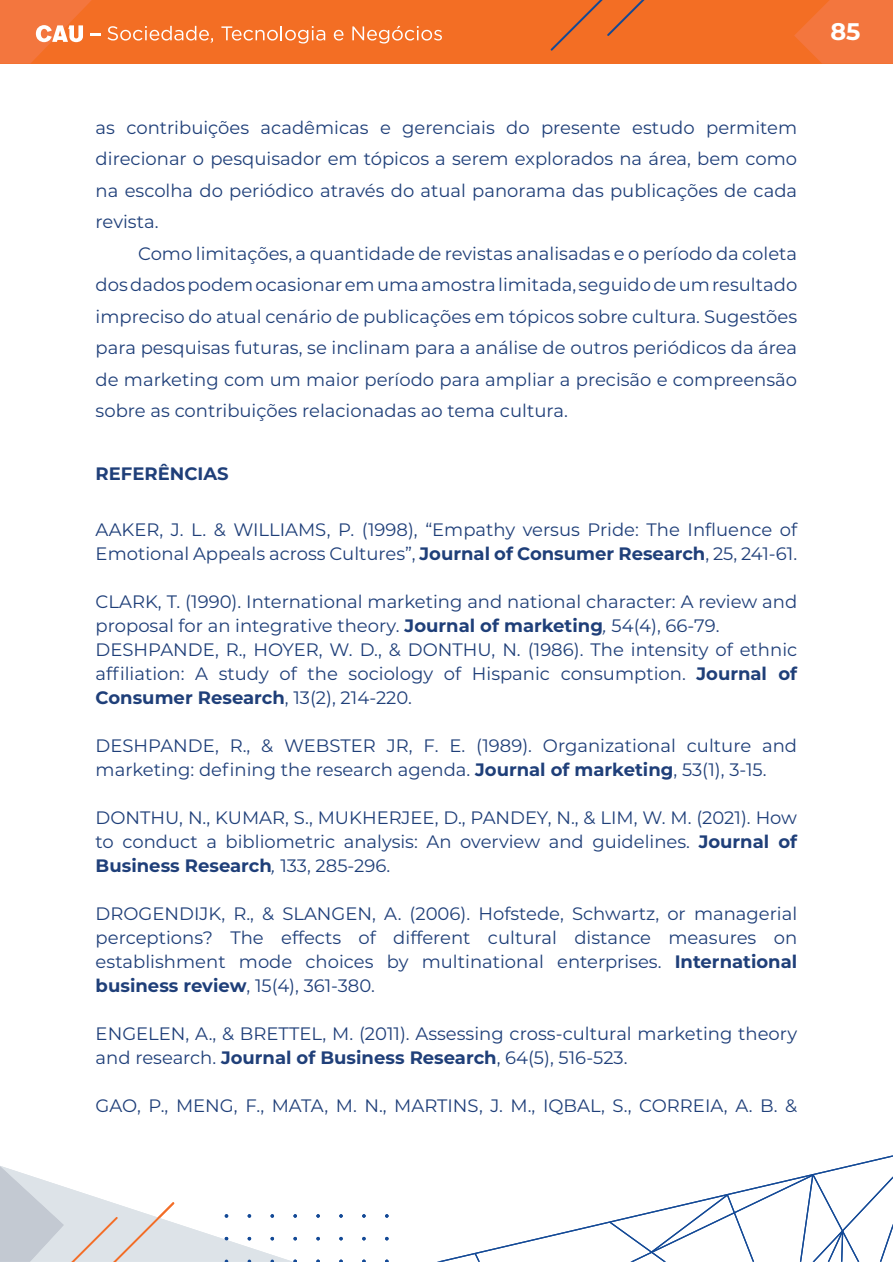
<style>
.page{position:relative;width:893px;height:1263px;background:#fff}
.page>*{position:absolute;margin:0;border:0;box-sizing:border-box;transform-origin:0 0}
.t1{font:700 24px "Montserrat";color:#fff}
.t2{font:18px/24px "Montserrat";color:#1f3f79;text-align:justify}
.t3{font:700 18px "Montserrat";color:#1f3f79}
.s1{font-weight:700}
.s2{font-style:italic}
</style>
<div class="page">
<div style="left:0;top:0;width:893px;height:64px;background:#f36e24"></div>
<svg style="left:794px;top:0;width:99px;height:64px"></svg>
<svg style="left:550px;top:0;width:95px;height:51px"></svg>
<svg style="left:437px;top:1155px;width:456px;height:107px"></svg>
<svg style="left:475px;top:1253px;width:5px;height:9px"></svg>
<svg style="left:610px;top:1174px;width:283px;height:88px"></svg>
<svg style="left:316px;top:1214px;width:4px;height:4px"></svg>
<svg style="left:339px;top:1214px;width:4px;height:4px"></svg>
<svg style="left:362px;top:1214px;width:4px;height:4px"></svg>
<svg style="left:385px;top:1214px;width:4px;height:4px"></svg>
<svg style="left:316px;top:1237px;width:4px;height:3px"></svg>
<svg style="left:339px;top:1237px;width:4px;height:3px"></svg>
<svg style="left:362px;top:1237px;width:4px;height:3px"></svg>
<svg style="left:385px;top:1237px;width:4px;height:3px"></svg>
<svg style="left:0;top:1166px;width:297px;height:96px"></svg>
<svg style="left:108px;top:26px;width:105px;height:17px"></svg>
<svg style="left:221px;top:26px;width:104px;height:18px"></svg>
<svg style="left:334px;top:30px;width:9px;height:11px"></svg>
<svg style="left:352px;top:26px;width:90px;height:18px"></svg>
<svg style="left:0;top:0;width:100px;height:64px"></svg>
<p class="t2" style="left:96px;top:111px;width:703px;line-height:31.5px">as contribuições acadêmicas e gerenciais do presente estudo permitem direcionar o pesquisador em tópicos a serem explorados na área, bem como na escolha do periódico através do atual panorama das publicações de cada revista.</p>
<p class="t2" style="left:96px;top:237px;width:703px;line-height:31.5px;text-indent:43px">Como limitações, a quantidade de revistas analisadas e o período da coleta dos dados podem ocasionar em uma amostra limitada, seguido de um resultado impreciso do atual cenário de publicações em tópicos sobre cultura. Sugestões para pesquisas futuras, se inclinam para a análise de outros periódicos da área de marketing com um maior período para ampliar a precisão e compreensão sobre as contribuições relacionadas ao tema cultura.</p>
<p class="t3" style="left:96px;top:461px;width:135px">REFERÊNCIAS</p>
<p class="t2" style="left:96px;top:516px;width:703px">AAKER, J. L. &amp; WILLIAMS, P. (1998), “Empathy versus Pride: The Influence of<br>Emotional Appeals across Cultures”, <span class="s1">Journal of Consumer Research</span>, 25, 241-61.</p>
<p class="t2" style="left:96px;top:588px;width:703px;text-align:left">CLARK, T. (1990). International marketing and national character: A review and proposal for an integrative theory. <span class="s1">Journal of marketing</span><span class="s2">,</span> 54(4), 66-79.<br>DESHPANDE, R., HOYER, W. D., &amp; DONTHU, N. (1986). The intensity of ethnic affiliation: A study of the sociology of Hispanic consumption. <span class="s1">Journal of Consumer Research</span>, 13(2), 214-220.</p>
<p class="t2" style="left:96px;top:732px;width:703px">DESHPANDE, R., &amp; WEBSTER JR, F. E. (1989). Organizational culture and marketing: defining the research agenda. <span class="s1">Journal of marketing</span>, 53(1), 3-15.</p>
<p class="t2" style="left:96px;top:804px;width:703px">DONTHU, N., KUMAR, S., MUKHERJEE, D., PANDEY, N., &amp; LIM, W. M. (2021). How to conduct a bibliometric analysis: An overview and guidelines. <span class="s1">Journal of Business Research</span><span class="s2">,</span> 133, 285-296.</p>
<p class="t2" style="left:96px;top:900px;width:703px">DROGENDIJK, R., &amp; SLANGEN, A. (2006). Hofstede, Schwartz, or managerial perceptions? The effects of different cultural distance measures on establishment mode choices by multinational enterprises. <span class="s1">International business review</span>, 15(4), 361-380.</p>
<p class="t2" style="left:96px;top:1020px;width:703px">ENGELEN, A., &amp; BRETTEL, M. (2011). Assessing cross-cultural marketing theory and research. <span class="s1">Journal of Business Research</span>, 64(5), 516-523.</p>
<p class="t2" style="left:96px;top:1092px;width:703px">GAO, P., MENG, F., MATA, M. N., MARTINS, J. M., IQBAL, S., CORREIA, A. B. &amp;</p>
<h1 class="t1" style="left:830px;top:14px;width:32px">85</h1>
</div>
